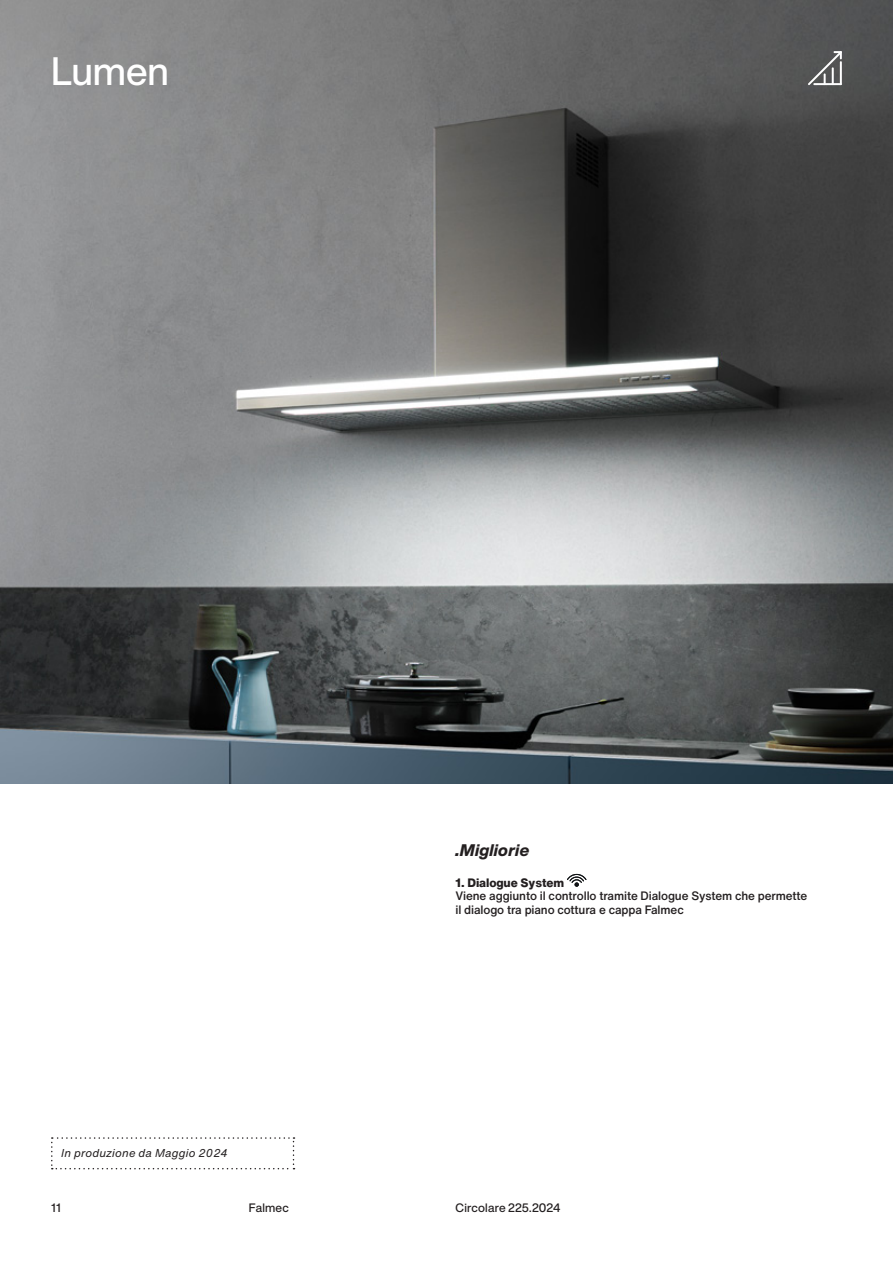
<style>
.page{position:relative;width:893px;height:1263px;background:#fff}
.page>*{position:absolute;margin:0;border:0;box-sizing:border-box;transform-origin:0 0}
.Normale{font:500 39px "Helvetica Now Display";letter-spacing:-.005em;color:#fff}
.Normale-2{font:italic 800 16.5px "Helvetica Now Display";letter-spacing:.02em;color:#231f20}
.t1{font:500 12px "Helvetica Now Text";letter-spacing:-.01em;color:#231f20}
.t2{font:500 12px "Helvetica Now Display";letter-spacing:.015em;color:#231f20}
.t3{font:800 12px "Helvetica Now Text";letter-spacing:-.01em;color:#231f20}
.t4{font:italic 11.25px "Helvetica Now Text";letter-spacing:.015em;color:#231f20}
</style>
<div class="page">
<img style="left:0;top:0;width:893px;height:783px">
<svg style="left:808px;top:51px;width:34px;height:34px"></svg>
<svg style="left:51px;top:1137px;width:243px;height:32px"></svg>
<svg style="left:567px;top:874px;width:19px;height:13px"></svg>
<p class="Normale" style="left:51px;top:44px;width:120px">Lumen</p>
<p class="t4" style="left:61px;top:1145px;width:168px">In produzione da Maggio 2024</p>
<p class="Normale-2" style="left:455px;top:839px;width:75px">.Migliorie</p>
<p class="t3" style="left:455px;top:873px;width:110px">1. Dialogue System</p>
<p class="t1" style="left:455px;top:887px;width:353px">Viene aggiunto il controllo tramite Dialogue System che permette</p>
<p class="t1" style="left:455px;top:900px;width:230px">il dialogo tra piano cottura e cappa Falmec</p>
<p class="t2" style="left:51px;top:1199px;width:11px">11</p>
<p class="t2" style="left:249px;top:1199px;width:41px">Falmec</p>
<p class="t2" style="left:456px;top:1199px;width:106px">Circolare 225.2024</p>
</div>
